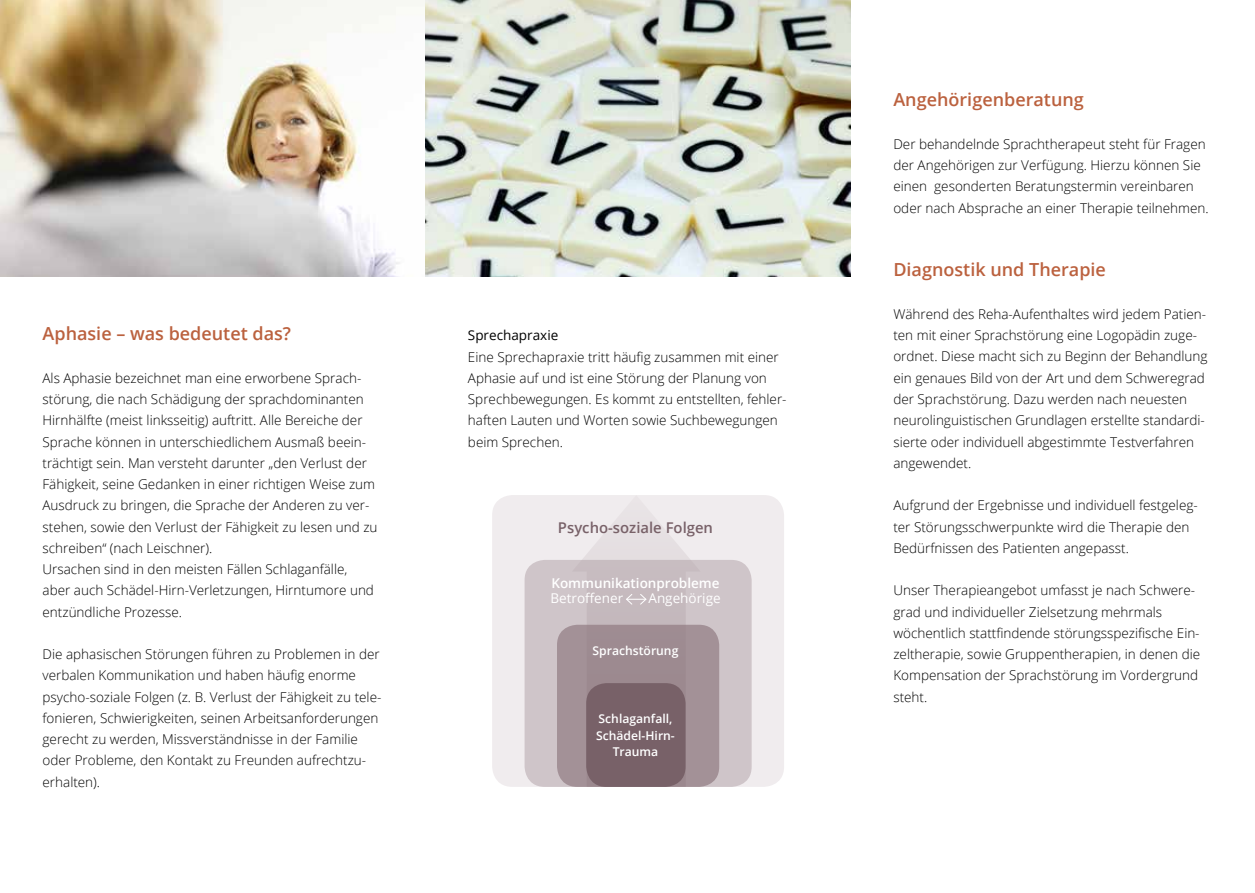
<style>
.page{position:relative;width:1255px;height:893px;background:#fff}
.page>*{position:absolute;margin:0;border:0;box-sizing:border-box;transform-origin:0 0}
.t1{font:600 18px "Open Sans";color:#bb613e}
.t2{font:600 14.85px "Open Sans";color:#786168}
.t3{font:300 13.5px/21.3px "Open Sans";color:#000}
.t4{font:600 13.5px "Open Sans";color:#fff}
.t5{font:13.5px "Open Sans";color:#fff}
.t6{font:13.5px "Open Sans";color:#000}
.t7{font:600 12.15px/16.2px "Open Sans";color:#fff;text-align:center}
</style>
<div class="page">
<img style="left:0;top:0;width:425px;height:276px">
<svg style="left:425px;top:0;width:425px;height:276px;background:#c7ccbf"></svg>
<div style="left:492px;top:495px;width:292px;height:292px;background:#f0ecee;border-radius:20px"></div>
<div style="left:524px;top:560px;width:227px;height:227px;background:#cfc5c9;border-radius:20px"></div>
<div style="left:557px;top:625px;width:162px;height:162px;background:#a39197;border-radius:20px"></div>
<svg style="left:572px;top:524px;width:128px;height:263px"></svg>
<h1 class="t1" style="left:43px;top:321px;width:250px">Aphasie – was bedeutet das?</h1>
<p class="t3" style="left:43px;top:367px;width:336px">Als Aphasie bezeichnet man eine erworbene Sprach&shy;störung, die nach Schädigung der sprachdominanten Hirnhälfte (meist linksseitig) auftritt. Alle Bereiche der Sprache können in unterschiedlichem Ausmaß beein&shy;trächtigt sein. Man versteht darunter „den Verlust der Fähigkeit, seine Gedanken in einer richtigen Weise zum Ausdruck zu bringen, die Sprache der Anderen zu ver&shy;stehen, sowie den Verlust der Fähigkeit zu lesen und zu schreiben“ (nach Leischner).<br>Ursachen sind in den meisten Fällen Schlaganfälle, aber auch Schädel-Hirn-Verletzungen, Hirntumore und entzündliche Prozesse.</p>
<p class="t3" style="left:43px;top:643px;width:340px">Die aphasischen Störungen führen zu Problemen in der verbalen Kommunikation und haben häufig enorme psycho-soziale Folgen (z. B. Verlust der Fähigkeit zu tele&shy;fonieren, Schwierigkeiten, seinen Arbeitsanforderungen gerecht zu werden, Missverständnisse in der Familie oder Probleme, den Kontakt zu Freunden aufrechtzu&shy;erhalten).</p>
<p class="t6" style="left:468px;top:326px;width:92px">Sprechapraxie</p>
<p class="t3" style="left:468px;top:346px;width:320px">Eine Sprechapraxie tritt häufig zusammen mit einer Aphasie auf und ist eine Störung der Planung von Sprechbewegungen. Es kommt zu entstellten, fehler&shy;haften Lauten und Worten sowie Suchbewegungen beim Sprechen.</p>
<p class="t2" style="left:558px;top:517px;width:157px">Psycho-soziale Folgen</p>
<p class="t4" style="left:551px;top:574px;width:170px">Kommunikationprobleme</p>
<p class="t5" style="left:550px;top:589px;width:74px">Betroffener</p>
<p class="t5" style="left:648px;top:589px;width:74px">Angehörige</p>
<p class="t7" style="left:592px;top:642px;width:87px">Sprachstörung</p>
<p class="t7" style="left:596px;top:711px;width:80px">Schlaganfall,<br>Schädel-Hirn-<br>Trauma</p>
<h1 class="t1" style="left:893px;top:87px;width:192px">Angehörigenberatung</h1>
<p class="t3" style="left:893px;top:133px;width:317px">Der behandelnde Sprachtherapeut steht für Fragen der Angehörigen zur Verfügung. Hierzu können Sie einen gesonderten Beratungstermin vereinbaren oder nach Absprache an einer Therapie teilnehmen.</p>
<h1 class="t1" style="left:893px;top:257px;width:214px">Diagnostik und Therapie</h1>
<p class="t3" style="left:893px;top:303px;width:316px">Während des Reha-Aufenthaltes wird jedem Patien&shy;ten mit einer Sprachstörung eine Logopädin zuge&shy;ordnet. Diese macht sich zu Beginn der Behandlung ein genaues Bild von der Art und dem Schweregrad der Sprachstörung. Dazu werden nach neuesten neurolinguistischen Grundlagen erstellte standardi&shy;sierte oder individuell abgestimmte Testverfahren angewendet.</p>
<p class="t3" style="left:893px;top:494px;width:306px">Aufgrund der Ergebnisse und individuell festgeleg&shy;ter Störungsschwerpunkte wird die Therapie den<br>Bedürfnissen des Patienten angepasst.</p>
<p class="t3" style="left:893px;top:579px;width:308px">Unser Therapieangebot umfasst je nach Schwere&shy;grad und individueller Zielsetzung mehrmals wöchentlich stattfindende störungsspezifische Ein&shy;zeltherapie, sowie Gruppentherapien, in denen die Kompensation der Sprachstörung im Vordergrund steht.</p>
</div>
